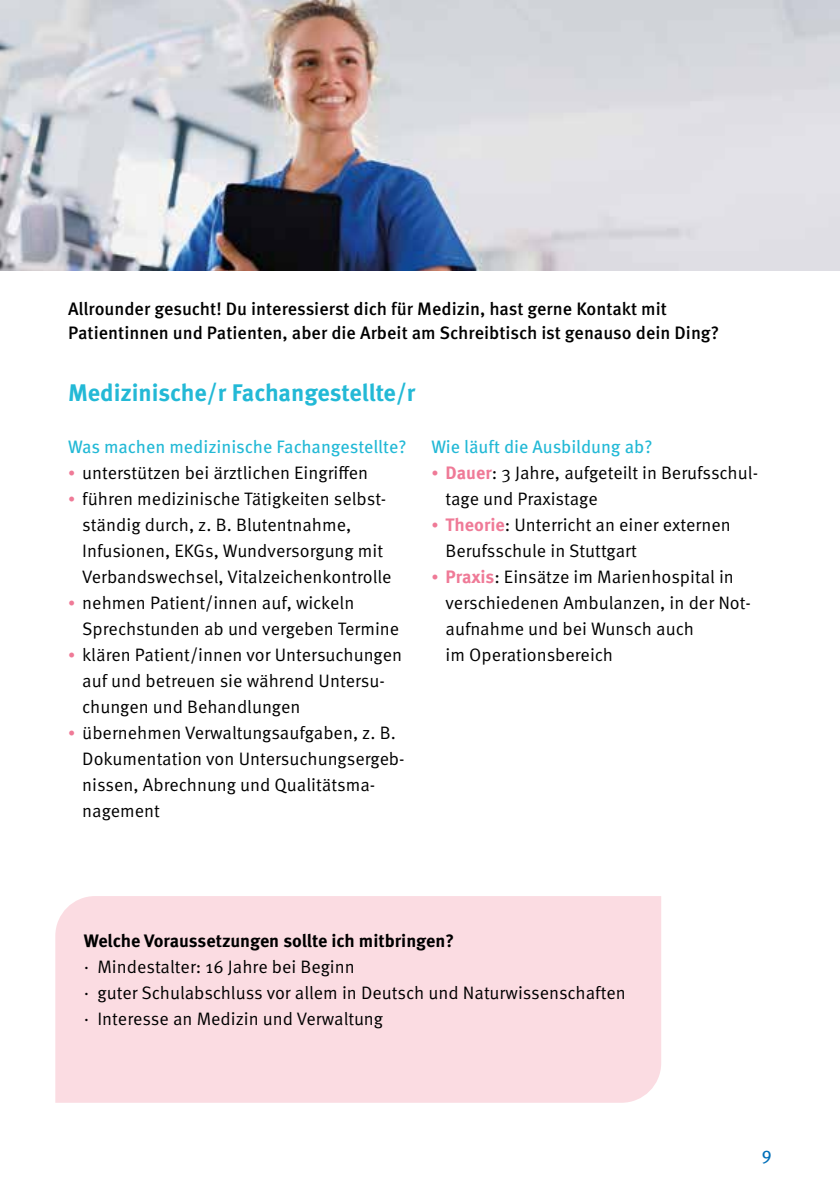
<style>
.page{position:relative;width:840px;height:1191px;background:#fff}
.page>*{position:absolute;margin:0;border:0;box-sizing:border-box;transform-origin:0 0}
.t1{font:700 24px "Meta Pro";letter-spacing:-.005em;color:#23b9d6}
.t2{font:18px/26px "Meta Pro";color:#000}
.t3{font:500 18px/24px "Meta Pro";color:#000}
.t4{font:18px "Meta Pro";letter-spacing:-.005em;color:#23b9d6}
.t5{font:700 18px "Meta Pro";color:#000}
.t6{font:18px "Meta Pro";color:#006fb9}
.s1{font-size:14px;color:#ef7a97}
.s2{font-weight:700;color:#ef7a97}
</style>
<div class="page">
<img style="left:0;top:0;width:839px;height:270px">
<div style="left:55px;top:896px;width:605px;height:206px;background:#fbdce2"></div>
<p class="t3" style="left:68px;top:297px;width:652px">Allrounder gesucht! Du interessierst dich für Medizin, hast gerne Kontakt mit<br>Patientinnen und Patienten, aber die Arbeit am Schreibtisch ist genauso dein Ding?</p>
<h1 class="t1" style="left:68px;top:377px;width:348px">Medizinische/r Fachangestellte/r</h1>
<p class="t4" style="left:68px;top:435px;width:340px">Was machen medizinische Fachangestellte?</p>
<p class="t2" style="left:68px;top:459px;width:301px"><span class="s1">•</span> unterstützen bei ärztlichen Eingriffen</p>
<p class="t2" style="left:82px;top:485px;width:310px;text-indent:-14px"><span class="s1">•</span> führen medizinische Tätigkeiten selbst&shy;ständig durch, z. B. Blutentnahme, Infusionen, EKGs, Wundversorgung mit Verbandswechsel, Vitalzeichenkontrolle</p>
<p class="t2" style="left:82px;top:589px;width:318px;text-indent:-14px"><span class="s1">•</span> nehmen Patient/innen auf, wickeln<br>Sprechstunden ab und vergeben Termine</p>
<p class="t2" style="left:82px;top:641px;width:321px;text-indent:-14px"><span class="s1">•</span> klären Patient/innen vor Untersuchungen auf und betreuen sie während Untersu&shy;chungen und Behandlungen</p>
<p class="t2" style="left:82px;top:719px;width:324px;text-indent:-14px"><span class="s1">•</span> übernehmen Verwaltungsaufgaben, z. B.<br>Dokumentation von Untersuchungsergeb&shy;nissen, Abrechnung und Qualitätsma&shy;nagement</p>
<p class="t4" style="left:431px;top:435px;width:222px">Wie läuft die Ausbildung ab?</p>
<p class="t2" style="left:445px;top:459px;width:314px;text-indent:-14px"><span class="s1">•</span> <span class="s2">Dauer</span>: 3 Jahre, aufgeteilt in Berufsschul&shy;tage und Praxistage</p>
<p class="t2" style="left:445px;top:511px;width:287px;text-indent:-14px"><span class="s1">•</span> <span class="s2">Theorie</span>: Unterricht an einer externen<br>Berufsschule in Stuttgart</p>
<p class="t2" style="left:445px;top:563px;width:307px;text-indent:-14px"><span class="s1">•</span> <span class="s2">Praxis</span>: Einsätze im Marienhospital in verschiedenen Ambulanzen, in der Not&shy;aufnahme und bei Wunsch auch<br>im Operationsbereich</p>
<p class="t5" style="left:84px;top:929px;width:372px">Welche Voraussetzungen sollte ich mitbringen?</p>
<p class="t2" style="left:84px;top:953px;width:543px">· Mindestalter: 16 Jahre bei Beginn<br>· guter Schulabschluss vor allem in Deutsch und Naturwissenschaften · Interesse an Medizin und Verwaltung</p>
<p class="t6" style="left:761px;top:1142px;width:12px">9</p>
</div>
